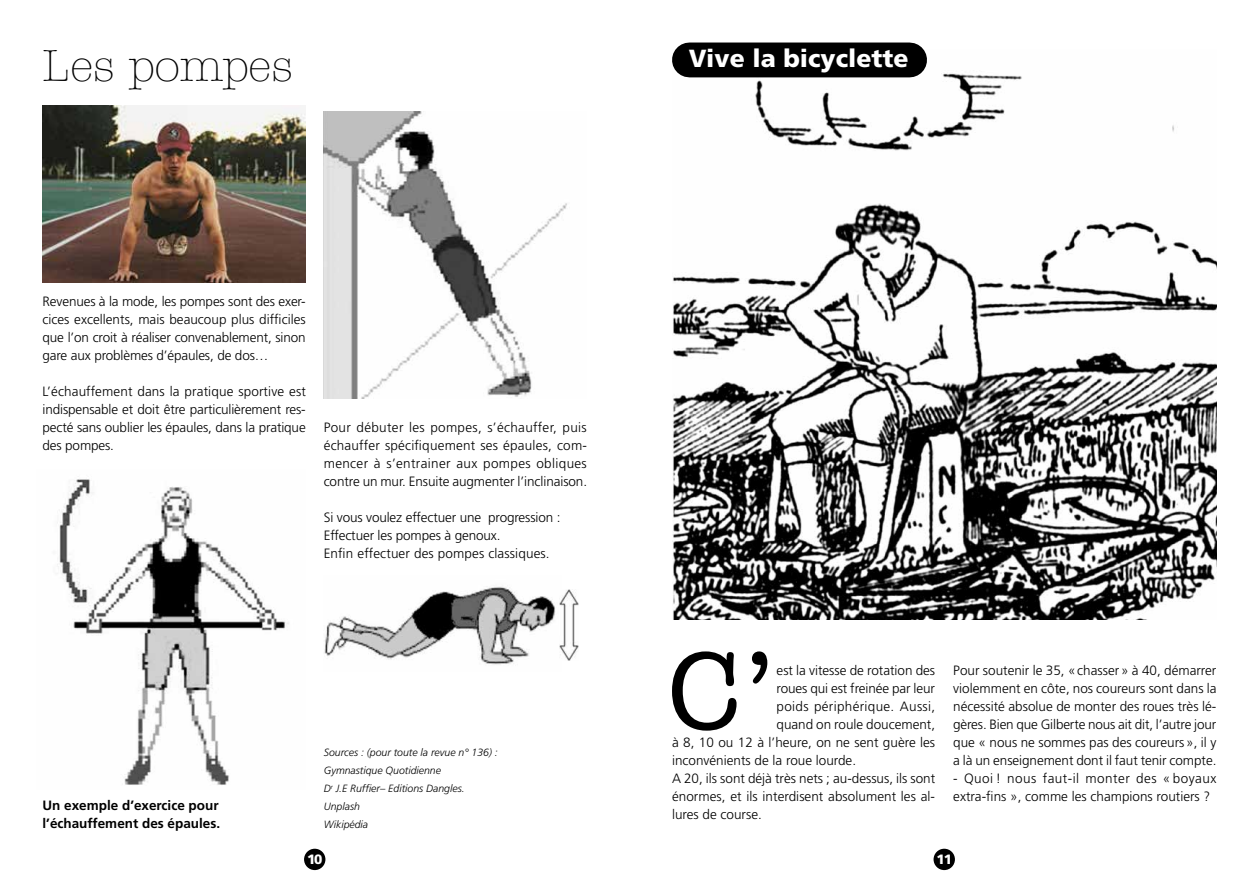
<style>
.page{position:relative;width:1259px;height:893px;background:#fff}
.page>*{position:absolute;margin:0;border:0;box-sizing:border-box;transform-origin:0 0}
.t1{font:500 114px "Amer Typewriter IT Cby BT";color:#000}
.t2{font:300 46.5px "Amer Typewriter IT Cby BT";color:#000}
.t3{font:900 24.75px "Frutiger";color:#fff}
.t4{font:300 13.5px/18px "Frutiger";color:#000;text-align:justify}
.t5{font:700 13.5px/18px "Frutiger";color:#000}
.t6{font:300 13.5px "Frutiger";letter-spacing:.025em;color:#000}
.t7{font:900 13.5px "Frutiger";color:#fff}
.t8{font:italic 300 10.5px/18px "Frutiger";color:#000}
</style>
<div class="page">
<div style="left:304px;top:849px;width:21px;height:21px;background:#000;border-radius:50%"></div>
<div style="left:933px;top:849px;width:22px;height:21px;background:#000;border-radius:50%"></div>
<img style="left:57px;top:479px;width:232px;height:306px">
<img style="left:43px;top:106px;width:263px;height:177px">
<img style="left:324px;top:111px;width:243px;height:287px">
<img style="left:324px;top:586px;width:232px;height:79px">
<img style="left:559px;top:589px;width:19px;height:71px">
<img style="left:672px;top:50px;width:544px;height:569px">
<div style="left:689px;top:43px;width:220px;height:34px;background:#000"></div>
<h2 class="t2" style="left:43px;top:38px;width:251px">Les pompes</h2>
<p class="t4" style="left:43px;top:292px;width:265px">Revenues à la mode, les pompes sont des exer&shy;cices excellents, mais beaucoup plus difficiles que l’on croit à réaliser convenablement, sinon gare aux problèmes d’épaules, de dos…</p>
<p class="t4" style="left:43px;top:382px;width:265px">L’échauffement dans la pratique sportive est indispensable et doit être particulièrement res&shy;pecté sans oublier les épaules, dans la pratique des pompes.</p>
<p class="t4" style="left:324px;top:418px;width:265px">Pour débuter les pompes, s’échauffer, puis échauffer spécifiquement ses épaules, com&shy;mencer à s’entrainer aux pompes obliques contre un mur. Ensuite augmenter l’inclinaison.</p>
<p class="t4" style="left:324px;top:508px;width:238px;text-align:left">Si vous voulez effectuer une progression :<br>Effectuer les pompes à genoux.<br>Enfin effectuer des pompes classiques.</p>
<p class="t5" style="left:43px;top:796px;width:179px">Un exemple d’exercice pour l’échauffement des épaules.</p>
<p class="t8" style="left:324px;top:743px;width:176px">Sources : (pour toute la revue n° 136) :<br>Gymnastique Quotidienne<br>D<sup>r</sup> J.E Ruffier– Editions Dangles.<br>Unplash<br>Wikipédia</p>
<h3 class="t3" style="left:689px;top:43px;width:221px">Vive la bicyclette</h3>
<h1 class="t1" style="left:667px;top:621px;width:111px">C’</h1>
<p class="t4" style="left:776px;top:661px;width:160px">est la vitesse de rotation des</p>
<p class="t4" style="left:776px;top:679px;width:160px">roues qui est freinée par leur</p>
<p class="t6" style="left:776px;top:699px;width:160px">poids périphérique. Aussi,</p>
<p class="t4" style="left:776px;top:715px;width:160px">quand on roule doucement,</p>
<p class="t4" style="left:672px;top:733px;width:265px">à 8, 10 ou 12 à l’heure, on ne sent guère les</p>
<p class="t4" style="left:672px;top:751px;width:186px">inconvénients de la roue lourde.</p>
<p class="t4" style="left:672px;top:769px;width:265px">A 20, ils sont déjà très nets ; au-dessus, ils sont</p>
<p class="t4" style="left:672px;top:787px;width:265px">énormes, et ils interdisent absolument les al-</p>
<p class="t4" style="left:672px;top:805px;width:91px">lures de course.</p>
<p class="t4" style="left:953px;top:661px;width:265px">Pour soutenir le 35, «chasser» à 40, démarrer violemment en côte, nos coureurs sont dans la nécessité absolue de monter des roues très lé&shy;gères. Bien que Gilberte nous ait dit, l’autre jour que « nous ne sommes pas des coureurs», il y a là un enseignement dont il faut tenir compte.</p>
<p class="t4" style="left:953px;top:769px;width:265px">- Quoi ! nous faut-il monter des « boyaux extra-fins », comme les champions routiers ?</p>
<p class="t7" style="left:307px;top:852px;width:17px">10</p>
<p class="t7" style="left:936px;top:852px;width:17px">11</p>
</div>
